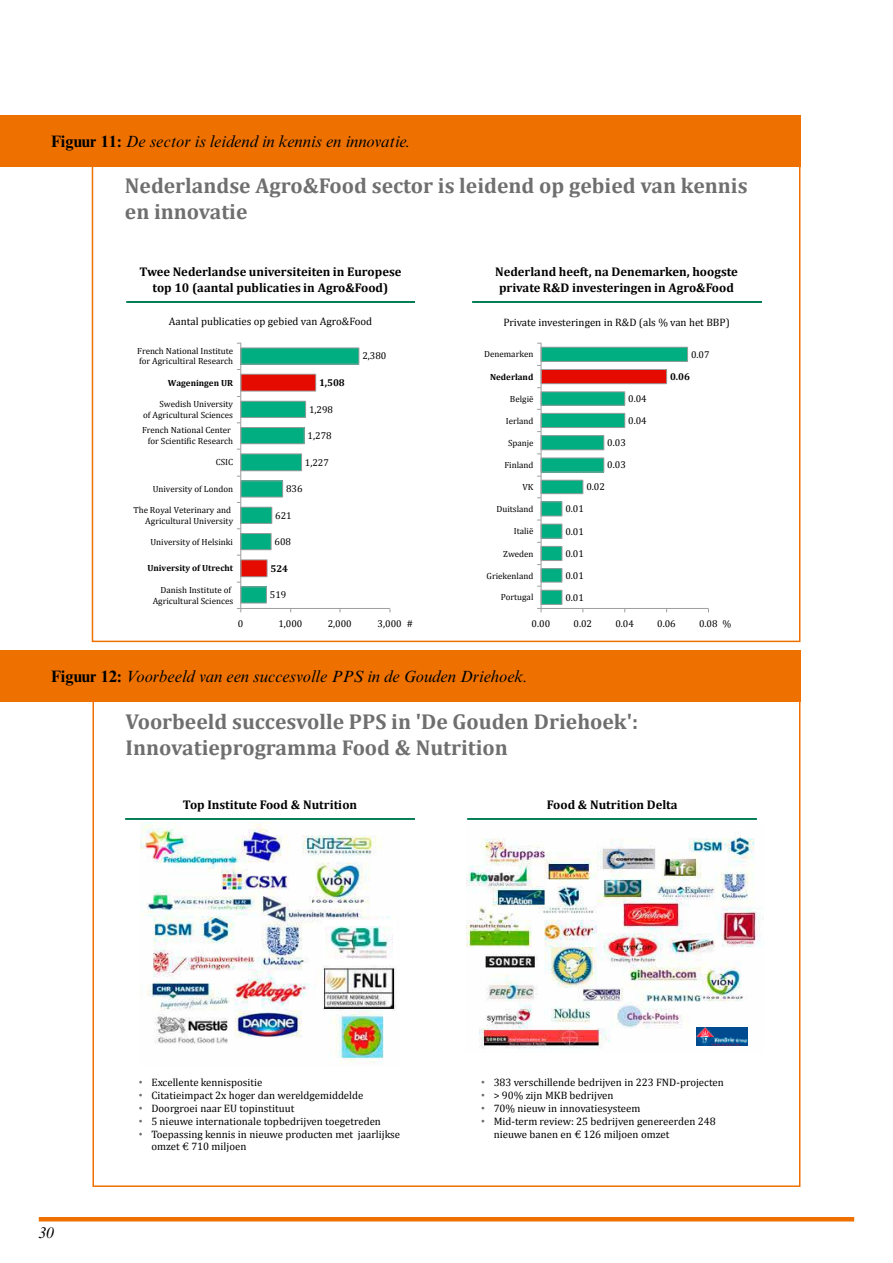
<style>
.page{position:relative;width:893px;height:1263px;background:#fff}
.page>*{position:absolute;margin:0;border:0;box-sizing:border-box;transform-origin:0 0}
.t1{font:700 21.6px/26px "Cambria";color:#6f6f6f}
.t2{font:italic 16.5px "Times New Roman MT Std";color:#000}
.t3{font:italic 15.75px "Times New Roman MT Std";color:#000}
.t4{font:700 12.6px/15.1px "Cambria";color:#000;text-align:center}
.t5{font:10.8px/12.9px "Cambria";color:#000}
.t6{font:9.9px "Cambria";color:#000}
.t7{font:700 9.9px "Cambria";letter-spacing:-.005em;color:#000}
.t8{font:9px/10.8px "Cambria";color:#000;text-align:right}
.t9{font:700 9px "Cambria";color:#000}
.s1{font-weight:700;font-style:normal}
.s2{font-family:"Arial";color:#6f6f6f}
</style>
<div class="page">
<div style="left:541px;top:347px;width:147px;height:14px;background:#00ae81"></div>
<div style="left:541px;top:347px;width:147px;height:15px;border:1px solid #9d9d9d"></div>
<div style="left:541px;top:369px;width:126px;height:15px;background:#e50b00"></div>
<div style="left:541px;top:369px;width:126px;height:15px;border:1px solid #9d9d9d"></div>
<div style="left:541px;top:392px;width:84px;height:13px;background:#00ae81"></div>
<div style="left:541px;top:391px;width:84px;height:15px;border:1px solid #9d9d9d"></div>
<div style="left:541px;top:413px;width:84px;height:14px;background:#00ae81"></div>
<div style="left:541px;top:413px;width:84px;height:15px;border:1px solid #9d9d9d"></div>
<div style="left:541px;top:436px;width:63px;height:14px;background:#00ae81"></div>
<div style="left:541px;top:435px;width:63px;height:15px;border:1px solid #9d9d9d"></div>
<div style="left:541px;top:458px;width:63px;height:14px;background:#00ae81"></div>
<div style="left:541px;top:480px;width:42px;height:14px;background:#00ae81"></div>
<div style="left:541px;top:480px;width:42px;height:14px;border:1px solid #9d9d9d"></div>
<div style="left:541px;top:502px;width:21px;height:14px;background:#00ae81"></div>
<div style="left:541px;top:501px;width:21px;height:15px;border:1px solid #9d9d9d"></div>
<div style="left:541px;top:524px;width:21px;height:14px;background:#00ae81"></div>
<div style="left:541px;top:524px;width:21px;height:15px;border:1px solid #9d9d9d"></div>
<div style="left:541px;top:546px;width:21px;height:14px;background:#00ae81"></div>
<div style="left:541px;top:546px;width:21px;height:15px;border:1px solid #9d9d9d"></div>
<div style="left:541px;top:569px;width:21px;height:13px;background:#00ae81"></div>
<div style="left:541px;top:568px;width:21px;height:14px;border:1px solid #9d9d9d"></div>
<div style="left:541px;top:590px;width:21px;height:14px;background:#00ae81"></div>
<div style="left:541px;top:590px;width:21px;height:15px;border:1px solid #9d9d9d"></div>
<hr style="left:541px;top:608px;width:167px;height:1px;background:#9d9d9d">
<hr style="left:541px;top:343px;width:1px;height:265px;background:#9d9d9d">
<img style="left:472px;top:301px;width:289px;height:2px">
<img style="left:126px;top:301px;width:289px;height:2px">
<div style="left:241px;top:348px;width:118px;height:16px;background:#00ae81"></div>
<div style="left:241px;top:374px;width:75px;height:17px;background:#e50b00"></div>
<div style="left:240px;top:374px;width:76px;height:17px;border:1px solid #9d9d9d"></div>
<div style="left:241px;top:401px;width:65px;height:16px;background:#00ae81"></div>
<div style="left:240px;top:401px;width:66px;height:17px;border:1px solid #9d9d9d"></div>
<div style="left:241px;top:427px;width:63px;height:17px;background:#00ae81"></div>
<div style="left:240px;top:427px;width:65px;height:17px;border:1px solid #9d9d9d"></div>
<div style="left:241px;top:454px;width:61px;height:17px;background:#00ae81"></div>
<div style="left:240px;top:453px;width:62px;height:18px;border:1px solid #9d9d9d"></div>
<div style="left:241px;top:481px;width:42px;height:16px;background:#00ae81"></div>
<div style="left:241px;top:507px;width:31px;height:16px;background:#00ae81"></div>
<div style="left:240px;top:507px;width:32px;height:17px;border:1px solid #9d9d9d"></div>
<div style="left:241px;top:533px;width:30px;height:17px;background:#00ae81"></div>
<div style="left:240px;top:533px;width:31px;height:17px;border:1px solid #9d9d9d"></div>
<div style="left:241px;top:560px;width:26px;height:17px;background:#e50b00"></div>
<div style="left:240px;top:559px;width:27px;height:18px;border:1px solid #9d9d9d"></div>
<div style="left:241px;top:587px;width:25px;height:16px;background:#00ae81"></div>
<div style="left:240px;top:586px;width:27px;height:17px;border:1px solid #9d9d9d"></div>
<hr style="left:241px;top:608px;width:148px;height:1px;background:#9d9d9d">
<hr style="left:240px;top:343px;width:1px;height:265px;background:#9d9d9d">
<img style="left:126px;top:818px;width:289px;height:2px">
<img style="left:468px;top:818px;width:289px;height:2px">
<img style="left:467px;top:835px;width:294px;height:214px">
<img style="left:696px;top:1028px;width:51px;height:17px">
<img style="left:141px;top:822px;width:255px;height:242px">
<div style="left:324px;top:920px;width:73px;height:45px;background:#fff"></div>
<img style="left:325px;top:926px;width:67px;height:33px">
<div style="left:0;top:116px;width:800px;height:51px;background:#ee7100"></div>
<div style="left:0;top:651px;width:800px;height:51px;background:#ee7100"></div>
<hr style="left:39px;top:1217px;width:815px;height:4px;background:#ee7100">
<h2 class="t2" style="left:51px;top:132px;width:361px"><span class="s1">Figuur 11:</span> De sector is leidend in kennis en innovatie.</h2>
<h1 class="t1" style="left:125px;top:172px;width:624px">Nederlandse Agro&amp;Food sector is leidend op gebied van kennis en innovatie</h1>
<p class="t4" style="left:139px;top:264px;width:264px">Twee Nederlandse universiteiten in Europese top 10 (aantal publicaties in Agro&amp;Food)</p>
<p class="t5" style="left:169px;top:315px;width:205px">Aantal publicaties op gebied van Agro&amp;Food</p>
<p class="t8" style="left:137px;top:345px;width:98px;text-align:left">French National Institute for Agricultiral Research</p>
<p class="t6" style="left:362px;top:350px;width:26px">2,380</p>
<p class="t9" style="left:168px;top:377px;width:67px">Wageningen UR</p>
<p class="t7" style="left:319px;top:377px;width:27px">1,508</p>
<p class="t8" style="left:143px;top:398px;width:91px">Swedish University<br>of Agricultural Sciences</p>
<p class="t6" style="left:309px;top:403px;width:26px">1,298</p>
<p class="t8" style="left:142px;top:425px;width:93px">French National Center for Scientific Research</p>
<p class="t6" style="left:308px;top:430px;width:26px">1,278</p>
<p class="t8" style="left:216px;top:457px;width:19px">CSIC</p>
<p class="t6" style="left:305px;top:456px;width:26px">1,227</p>
<p class="t8" style="left:153px;top:484px;width:82px">University of London</p>
<p class="t6" style="left:286px;top:483px;width:18px">836</p>
<p class="t8" style="left:133px;top:504px;width:101px">The Royal Veterinary and<br>Agricultural University</p>
<p class="t6" style="left:275px;top:509px;width:18px">621</p>
<p class="t8" style="left:150px;top:536px;width:84px">University of Helsinki</p>
<p class="t6" style="left:275px;top:536px;width:18px">608</p>
<p class="t9" style="left:147px;top:563px;width:87px">University of Utrecht</p>
<p class="t7" style="left:270px;top:562px;width:19px">524</p>
<p class="t8" style="left:153px;top:584px;width:82px">Danish Institute of<br>Agricultural Sciences</p>
<p class="t6" style="left:270px;top:589px;width:18px">519</p>
<p class="t6" style="left:238px;top:618px;width:7px">0</p>
<p class="t6" style="left:278px;top:618px;width:26px">1,000</p>
<p class="t6" style="left:328px;top:618px;width:26px">2,000</p>
<p class="t6" style="left:378px;top:618px;width:37px">3,000 #</p>
<p class="t4" style="left:495px;top:264px;width:244px">Nederland heeft, na Denemarken, hoogste private R&amp;D investeringen in Agro&amp;Food</p>
<p class="t5" style="left:503px;top:316px;width:228px">Private investeringen in R&amp;D (als % van het BBP)</p>
<p class="t8" style="left:484px;top:349px;width:51px">Denemarken</p>
<p class="t6" style="left:691px;top:348px;width:20px">0.07</p>
<p class="t9" style="left:490px;top:371px;width:45px">Nederland</p>
<p class="t7" style="left:670px;top:371px;width:21px">0.06</p>
<p class="t8" style="left:510px;top:393px;width:25px">België</p>
<p class="t6" style="left:628px;top:393px;width:20px">0.04</p>
<p class="t8" style="left:506px;top:415px;width:29px">Ierland</p>
<p class="t6" style="left:628px;top:415px;width:20px">0.04</p>
<p class="t8" style="left:508px;top:437px;width:27px">Spanje</p>
<p class="t6" style="left:607px;top:437px;width:20px">0.03</p>
<p class="t8" style="left:504px;top:460px;width:31px">Finland</p>
<p class="t6" style="left:607px;top:459px;width:20px">0.03</p>
<p class="t8" style="left:523px;top:481px;width:13px">VK</p>
<p class="t6" style="left:586px;top:481px;width:20px">0.02</p>
<p class="t8" style="left:496px;top:503px;width:39px">Duitsland</p>
<p class="t6" style="left:565px;top:503px;width:20px">0.01</p>
<p class="t8" style="left:514px;top:526px;width:21px">Italië</p>
<p class="t6" style="left:565px;top:525px;width:20px">0.01</p>
<p class="t8" style="left:503px;top:548px;width:32px">Zweden</p>
<p class="t6" style="left:565px;top:548px;width:20px">0.01</p>
<p class="t8" style="left:487px;top:570px;width:48px">Griekenland</p>
<p class="t6" style="left:565px;top:570px;width:20px">0.01</p>
<p class="t8" style="left:501px;top:592px;width:34px">Portugal</p>
<p class="t6" style="left:565px;top:591px;width:20px">0.01</p>
<p class="t6" style="left:532px;top:618px;width:20px">0.00</p>
<p class="t6" style="left:573px;top:618px;width:20px">0.02</p>
<p class="t6" style="left:615px;top:618px;width:20px">0.04</p>
<p class="t6" style="left:657px;top:618px;width:20px">0.06</p>
<p class="t6" style="left:699px;top:618px;width:34px">0.08 %</p>
<h2 class="t2" style="left:51px;top:667px;width:478px"><span class="s1">Figuur 12:</span> Voorbeeld van een succesvolle PPS in de Gouden Driehoek.</h2>
<h1 class="t1" style="left:126px;top:708px;width:514px">Voorbeeld succesvolle PPS in 'De Gouden Driehoek':<br>Innovatieprogramma Food &amp; Nutrition</h1>
<p class="t4" style="left:183px;top:796px;width:176px">Top Institute Food &amp; Nutrition</p>
<p class="t4" style="left:547px;top:796px;width:132px">Food &amp; Nutrition Delta</p>
<h3 class="t3" style="left:39px;top:1224px;width:17px">30</h3>
<p class="t5" style="left:139px;top:1075px;width:125px"><span class="s2">•</span> Excellente kennispositie</p>
<p class="t5" style="left:139px;top:1088px;width:226px"><span class="s2">•</span> Citatieimpact 2x hoger dan wereldgemiddelde</p>
<p class="t5" style="left:139px;top:1101px;width:157px"><span class="s2">•</span> Doorgroei naar EU topinstituut</p>
<p class="t5" style="left:139px;top:1114px;width:243px"><span class="s2">•</span> 5 nieuwe internationale topbedrijven toegetreden</p>
<p class="t5" style="left:151px;top:1127px;width:250px;text-indent:-12px"><span class="s2">•</span> Toepassing kennis in nieuwe producten met jaarlijkse omzet € 710 miljoen</p>
<p class="t5" style="left:481px;top:1076px;width:244px"><span class="s2">•</span> 383 verschillende bedrijven in 223 FND-projecten</p>
<p class="t5" style="left:481px;top:1089px;width:134px"><span class="s2">•</span> &gt; 90% zijn MKB bedrijven</p>
<p class="t5" style="left:481px;top:1102px;width:161px"><span class="s2">•</span> 70% nieuw in innovatiesysteem</p>
<p class="t5" style="left:494px;top:1115px;width:224px;text-indent:-12px"><span class="s2">•</span> Mid-term review: 25 bedrijven genereerden 248 nieuwe banen en € 126 miljoen omzet</p>
</div>
